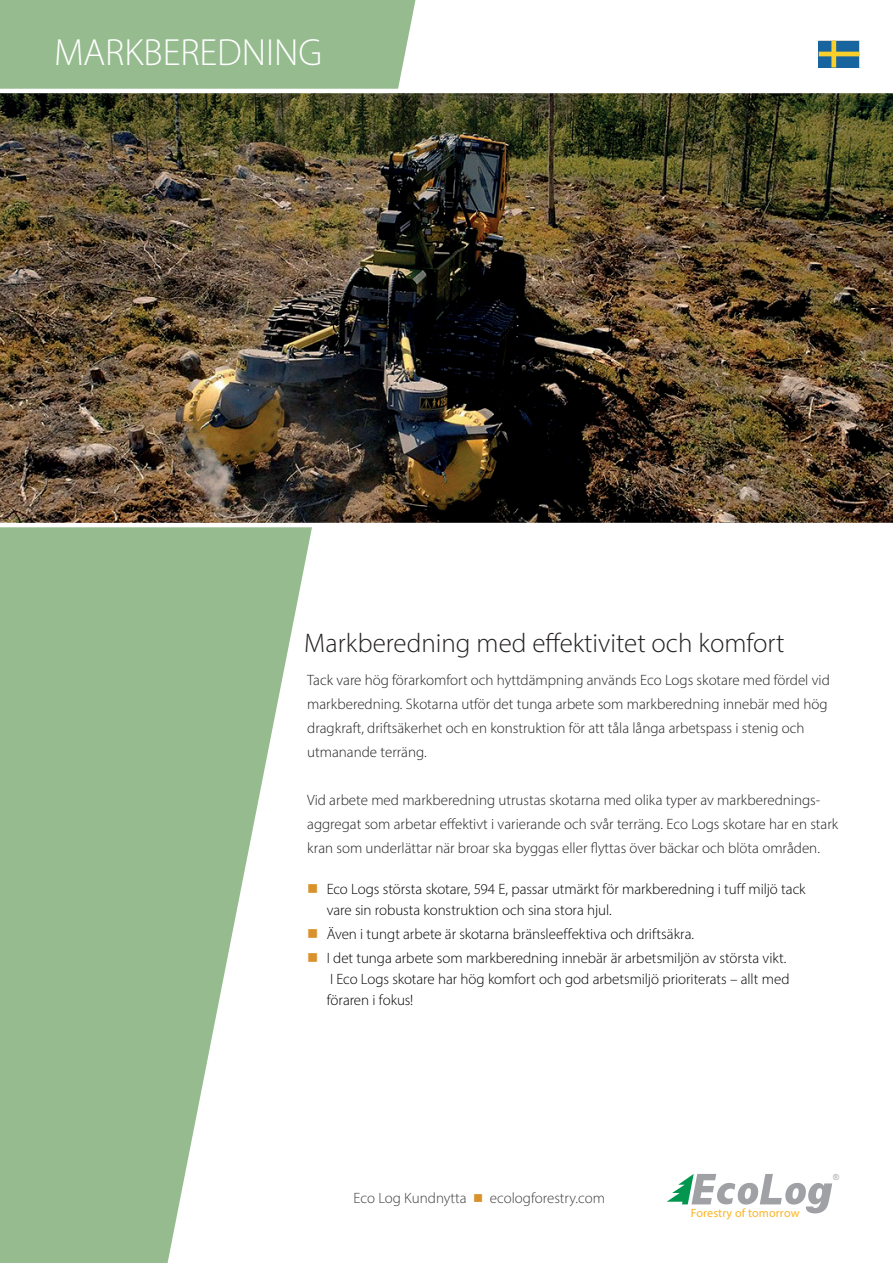
<style>
.page{position:relative;width:893px;height:1263px;background:#fff}
.page>*{position:absolute;margin:0;border:0;box-sizing:border-box;transform-origin:0 0}
.t1{font:300 38.1px "Myriad Pro";color:#fff}
.t2{font:300 27px "Myriad Pro";color:#231f20}
.t3{font:300 15px/24px "Myriad Pro";color:#231f20}
.t4{font:300 15px/21px "Myriad Pro";letter-spacing:-.005em;color:#000001}
.t5{font:300 15px "Myriad Pro";color:#3e3e3f}
.t6{font:12.15px "Myriad Pro";letter-spacing:.01em;color:#fcb525}
.t7{font:8.4px "Arial";color:#a0a1a5}
.s1{color:#d9922b}
</style>
<div class="page">
<svg style="left:0;top:0;width:415px;height:1263px;fill:#95bb8e"></svg>
<img style="left:0;top:89px;width:893px;height:438px">
<svg style="left:819px;top:40px;width:40px;height:28px"></svg>
<svg style="left:667px;top:1174px;width:165px;height:39px"></svg>
<svg style="left:318px;top:894px;width:15px;height:1px"></svg>
<p class="t1" style="left:54px;top:29px;width:270px">MARKBEREDNING</p>
<p class="t2" style="left:304px;top:627px;width:482px">Markberedning med effektivitet och komfort</p>
<p class="t3" style="left:307px;top:668px;width:524px">Tack vare hög förarkomfort och hyttdämpning används Eco Logs skotare med fördel vid markberedning. Skotarna utför det tunga arbete som markberedning innebär med hög dragkraft, driftsäkerhet och en konstruktion för att tåla långa arbetspass i stenig och</p>
<p class="t3" style="left:307px;top:740px;width:121px">utmanande terräng.</p>
<p class="t3" style="left:307px;top:788px;width:515px">Vid arbete med markberedning utrustas skotarna med olika typer av markberednings-</p>
<p class="t3" style="left:307px;top:812px;width:533px">aggregat som arbetar effektivt i varierande och svår terräng. Eco Logs skotare har en stark kran som underlättar när broar ska byggas eller flyttas över bäckar och blöta områden.</p>
<p class="t4" style="left:327px;top:878px;width:480px;text-indent:-20px"><span class="s1">■</span> Eco Logs största skotare, 594 E, passar utmärkt för markberedning i tuff miljö tack vare sin robusta konstruktion och sina stora hjul.</p>
<p class="t4" style="left:307px;top:923px;width:388px"><span class="s1">■</span> Även i tungt arbete är skotarna bränsleeffektiva och driftsäkra.</p>
<p class="t4" style="left:307px;top:947px;width:481px"><span class="s1">■</span> I det tunga arbete som markberedning innebär är arbetsmiljön av största vikt.</p>
<p class="t4" style="left:327px;top:968px;width:464px">I Eco Logs skotare har hög komfort och god arbetsmiljö prioriterats – allt med föraren i fokus!</p>
<p class="t5" style="left:354px;top:1189px;width:253px">Eco Log Kundnytta <span class="s1">■</span> ecologforestry.com</p>
<p class="t6" style="left:691px;top:1205px;width:110px">Forestry of tomorrow</p>
<p class="t7" style="left:833px;top:1171px;width:7px">®</p>
</div>
